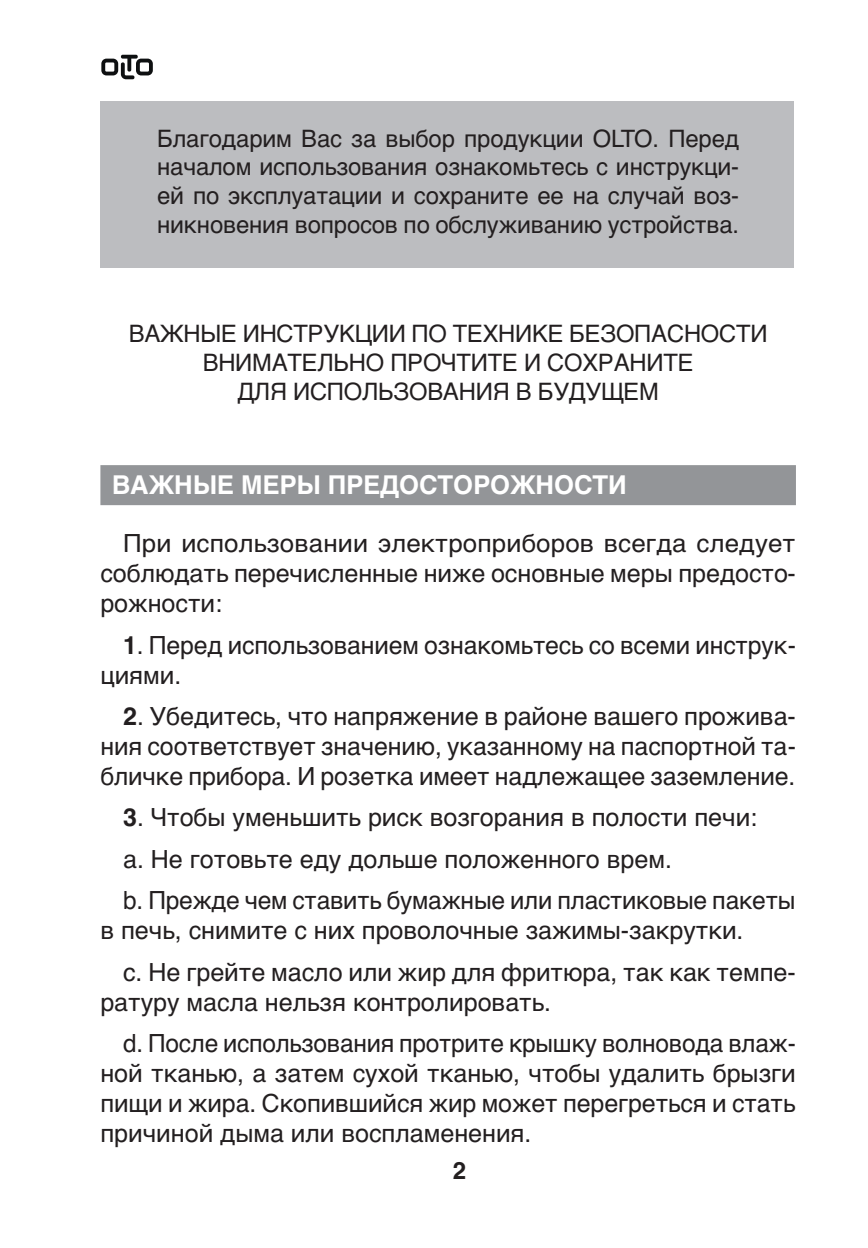
<style>
.page{position:relative;width:868px;height:1248px;background:#fff}
.page>*{position:absolute;margin:0;border:0;box-sizing:border-box;transform-origin:0 0}
.t1{font:700 26px "Helvetica";letter-spacing:-.005em;color:#fff}
.t2{font:25px/30px "Helvetica";color:#231f20}
.t3{font:24px/28.8px "Helvetica";letter-spacing:-.01em;color:#231f20;text-align:justify}
.t4{font:700 24px "Helvetica";color:#231f20}
.s1{font-weight:700}
</style>
<div class="page">
<svg style="left:101px;top:55px;width:52px;height:24px"></svg>
<div style="left:100px;top:101px;width:693px;height:167px;background:#bcbdc0"></div>
<div style="left:100px;top:465px;width:695px;height:40px;background:#939598"></div>
<p class="t3" style="left:157px;top:124px;width:583px">Благодарим Вас за выбор продукции OLTO. Перед началом использования ознакомьтесь с инструкци&shy;ей по эксплуатации и сохраните ее на случай воз&shy;никновения вопросов по обслуживанию устройства.</p>
<p class="t3" style="left:129px;top:320px;width:640px;text-align:center">ВАЖНЫЕ ИНСТРУКЦИИ ПО ТЕХНИКЕ БЕЗОПАСНОСТИ<br>ВНИМАТЕЛЬНО ПРОЧТИТЕ И СОХРАНИТЕ<br>ДЛЯ ИСПОЛЬЗОВАНИЯ В БУДУЩЕМ</p>
<p class="t1" style="left:112px;top:463px;width:516px">ВАЖНЫЕ МЕРЫ ПРЕДОСТОРОЖНОСТИ</p>
<p class="t2" style="left:100px;top:529px;width:697px;text-align:justify;text-indent:23px">При использовании электроприборов всегда следует соблюдать перечисленные ниже основные меры предосто&shy;рожности:</p>
<p class="t2" style="left:100px;top:630px;width:697px;text-indent:23px"><span class="s1">1</span>. Перед использованием ознакомьтесь со всеми инструк&shy;циями.</p>
<p class="t2" style="left:100px;top:702px;width:697px;text-align:justify;text-indent:23px"><span class="s1">2</span>. Убедитесь, что напряжение в районе вашего прожива&shy;ния соответствует значению, указанному на паспортной та&shy;бличке прибора. И розетка имеет надлежащее заземление.</p>
<p class="t2" style="left:123px;top:797px;width:673px;line-height:41.4px"><span class="s1">3</span>. Чтобы уменьшить риск возгорания в полости печи:<br>а. Не готовьте еду дольше положенного врем.<br>b. Прежде чем ставить бумажные или пластиковые пакеты</p>
<p class="t2" style="left:123px;top:910px;width:674px;line-height:41.4px;text-indent:-23px">в печь, снимите с них проволочные зажимы-закрутки.<br>c. Не грейте масло или жир для фритюра, так как темпе-</p>
<p class="t2" style="left:123px;top:981px;width:674px;line-height:41.4px;text-indent:-23px">ратуру масла нельзя контролировать.<br>d. После использования протрите крышку волновода влаж-</p>
<p class="t2" style="left:100px;top:1058px;width:696px;text-align:justify">ной тканью, а затем сухой тканью, чтобы удалить брызги пищи и жира. Скопившийся жир может перегреться и стать причиной дыма или воспламенения.</p>
<p class="t4" style="left:453px;top:1151px;width:15px">2</p>
</div>
